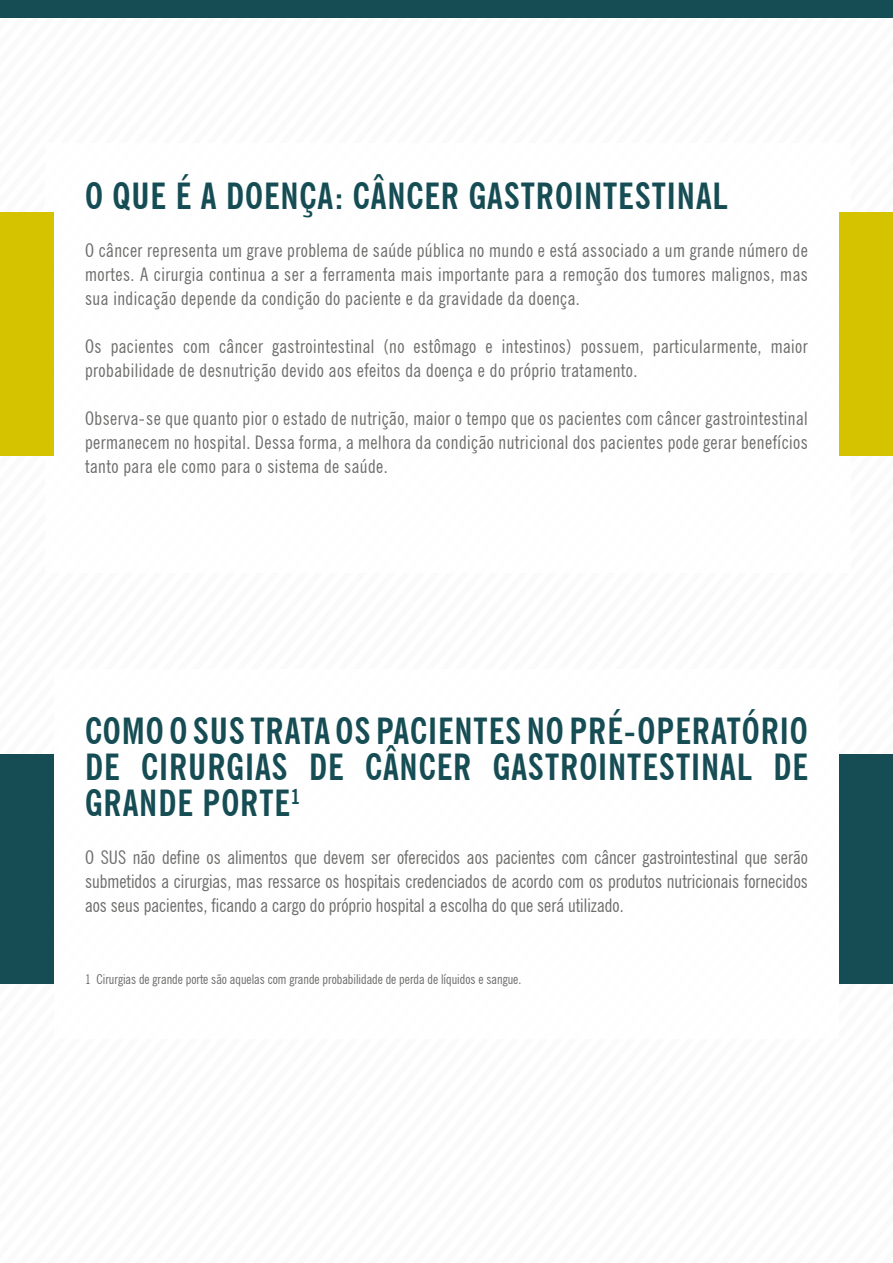
<style>
.page{position:relative;width:893px;height:1263px;background:#fff}
.page>*{position:absolute;margin:0;border:0;box-sizing:border-box;transform-origin:0 0}
.t1{font:700 condensed 36px/36px "News Gothic BT";letter-spacing:.025em;color:#164d54;text-align:justify}
.t2{font:condensed 18.75px/24px "News Gothic BT";letter-spacing:.025em;color:#6d6d6c;text-align:justify}
.t3{font:condensed 13.5px "News Gothic BT";color:#6d6d6c}
</style>
<div class="page">
<div style="left:0;top:213px;width:53px;height:243px;background:#d5c300"></div>
<div style="left:840px;top:213px;width:53px;height:243px;background:#d5c300"></div>
<div style="left:0;top:0;width:893px;height:17px;background:#164d54"></div>
<div style="left:0;top:754px;width:53px;height:229px;background:#164d54"></div>
<div style="left:840px;top:754px;width:53px;height:229px;background:#164d54"></div>
<h1 class="t1" style="left:85px;top:178px;width:644px">O QUE É A DOENÇA: CÂNCER GASTROINTESTINAL</h1>
<p class="t2" style="left:85px;top:238px;width:724px">O câncer representa um grave problema de saúde pública no mundo e está associado a um grande número de mortes. A cirurgia continua a ser a ferramenta mais importante para a remoção dos tumores malignos, mas sua indicação depende da condição do paciente e da gravidade da doença.</p>
<p class="t2" style="left:85px;top:334px;width:724px">Os pacientes com câncer gastrointestinal (no estômago e intestinos) possuem, particularmente, maior probabilidade de desnutrição devido aos efeitos da doença e do próprio tratamento.</p>
<p class="t2" style="left:85px;top:406px;width:724px">Observa-se que quanto pior o estado de nutrição, maior o tempo que os pacientes com câncer gastrointestinal permanecem no hospital. Dessa forma, a melhora da condição nutricional dos pacientes pode gerar benefícios tanto para ele como para o sistema de saúde.</p>
<h1 class="t1" style="left:85px;top:713px;width:724px">COMO O SUS TRATA OS PACIENTES NO PRÉ-OPERATÓRIO DE CIRURGIAS DE CÂNCER GASTROINTESTINAL DE GRANDE PORTE<sup>1</sup></h1>
<p class="t2" style="left:85px;top:845px;width:724px">O SUS não define os alimentos que devem ser oferecidos aos pacientes com câncer gastrointestinal que serão submetidos a cirurgias, mas ressarce os hospitais credenciados de acordo com os produtos nutricionais fornecidos aos seus pacientes, ficando a cargo do próprio hospital a escolha do que será utilizado.</p>
<p class="t3" style="left:85px;top:971px;width:438px">1 Cirurgias de grande porte são aquelas com grande probabilidade de perda de líquidos e sangue.</p>
</div>
